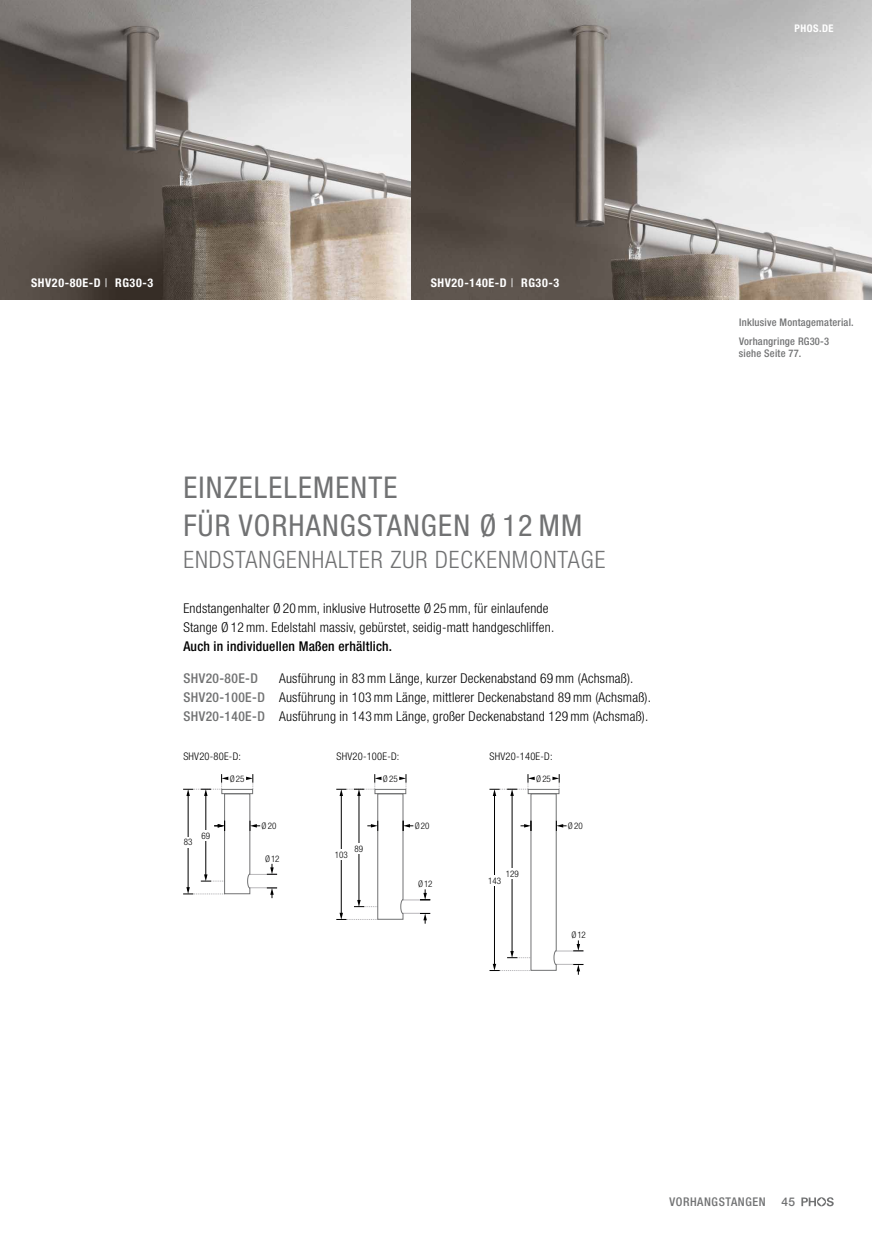
<style>
.page{position:relative;width:872px;height:1234px;background:#fff}
.page>*{position:absolute;margin:0;border:0;box-sizing:border-box;transform-origin:0 0}
.t1{font:condensed 30px/38.2px "Helvetica Neue LT Std";letter-spacing:.04em;color:#717273}
.t2{font:300 condensed 24px "Helvetica Neue LT Std";letter-spacing:.04em;color:#717273}
.t3{font:300 condensed 13.5px/19.2px "Helvetica Neue LT Std";letter-spacing:.015em;color:#000}
.t4{font:500 condensed 13.5px "Helvetica Neue LT Std";letter-spacing:.015em;color:#000}
.t5{font:500 condensed 13.5px "Helvetica Neue LT Std";letter-spacing:.03em;color:#717273}
.t6{font:700 condensed 12px "Helvetica Neue LT Std";letter-spacing:.05em;color:#fff}
.t7{font:500 condensed 12px "Helvetica Neue LT Std";letter-spacing:.05em;color:#717273}
.t8{font:500 12px "Helvetica Neue LT Std";color:#717273}
.t9{font:500 condensed 10.5px/19.2px "Helvetica Neue LT Std";letter-spacing:.02em;color:#717273}
.t10{font:300 condensed 10.5px "Helvetica Neue LT Std";letter-spacing:.02em;color:#000}
.t11{font:700 condensed 10.5px "Helvetica Neue LT Std";letter-spacing:.05em;color:#fff}
.t12{font:300 condensed 9px "Helvetica Neue LT Std";color:#000}
.s1{font-weight:400}
.s2{font-weight:500;color:#717273}
</style>
<div class="page">
<img style="left:0;top:0;width:872px;height:299px">
<svg style="left:183px;top:774px;width:94px;height:123px"></svg>
<div style="left:200px;top:830px;width:11px;height:10px;background:#fff"></div>
<svg style="left:336px;top:774px;width:94px;height:149px"></svg>
<svg style="left:489px;top:774px;width:94px;height:200px"></svg>
<svg style="left:801px;top:1197px;width:32px;height:8px"></svg>
<p class="t11" style="left:794px;top:22px;width:41px">PHOS.DE</p>
<p class="t6" style="left:31px;top:275px;width:124px">SHV20-80E-D <span class="s1">|</span> RG30-3</p>
<p class="t6" style="left:431px;top:275px;width:130px">SHV20-140E-D <span class="s1">|</span> RG30-3</p>
<h1 class="t1" style="left:183px;top:468px;width:400px">EINZELELEMENTE<br>FÜR VORHANGSTANGEN Ø 12 MM</h1>
<h2 class="t2" style="left:183px;top:545px;width:423px">ENDSTANGENHALTER ZUR DECKENMONTAGE</h2>
<p class="t3" style="left:183px;top:598px;width:372px">Endstangenhalter Ø 20mm, inklusive Hutrosette Ø 25mm, für einlaufende<br>Stange Ø 12mm. Edelstahl massiv, gebürstet, seidig-matt handgeschliffen.</p>
<p class="t4" style="left:183px;top:638px;width:210px">Auch in individuellen Maßen erhältlich.</p>
<p class="t5" style="left:183px;top:670px;width:76px">SHV20-80E-D</p>
<p class="t3" style="left:183px;top:668px;width:469px;text-indent:96px">Ausführung in 83mm Länge, kurzer Deckenabstand 69mm (Achsmaß).<br><span class="s2">SHV20-100E-D</span> Ausführung in 103mm Länge, mittlerer Deckenabstand 89mm (Achsmaß).<br><span class="s2">SHV20-140E-D</span> Ausführung in 143mm Länge, großer Deckenabstand 129mm (Achsmaß).</p>
<p class="t10" style="left:183px;top:749px;width:59px">SHV20-80E-D:</p>
<p class="t10" style="left:336px;top:749px;width:64px">SHV20-100E-D:</p>
<p class="t10" style="left:489px;top:749px;width:64px">SHV20-140E-D:</p>
<p class="t12" style="left:184px;top:836px;width:10px">83</p>
<p class="t12" style="left:201px;top:830px;width:10px">69</p>
<p class="t12" style="left:230px;top:773px;width:16px">Ø25</p>
<p class="t12" style="left:383px;top:773px;width:16px">Ø25</p>
<p class="t12" style="left:536px;top:773px;width:16px">Ø25</p>
<p class="t12" style="left:261px;top:820px;width:16px">Ø20</p>
<p class="t12" style="left:415px;top:820px;width:16px">Ø20</p>
<p class="t12" style="left:568px;top:820px;width:16px">Ø20</p>
<p class="t12" style="left:265px;top:853px;width:16px">Ø12</p>
<p class="t12" style="left:355px;top:843px;width:10px">89</p>
<p class="t12" style="left:335px;top:849px;width:14px">103</p>
<p class="t12" style="left:418px;top:878px;width:16px">Ø12</p>
<p class="t12" style="left:506px;top:868px;width:14px">129</p>
<p class="t12" style="left:488px;top:875px;width:14px">143</p>
<p class="t12" style="left:571px;top:929px;width:16px">Ø12</p>
<p class="t9" style="left:739px;top:312px;width:116px">Inklusive Montagematerial.<br>Vorhangringe RG30-3</p>
<p class="t9" style="left:739px;top:344px;width:64px">siehe Seite 77.</p>
<p class="t7" style="left:669px;top:1194px;width:98px">VORHANGSTANGEN</p>
<p class="t8" style="left:781px;top:1194px;width:15px">45</p>
</div>
